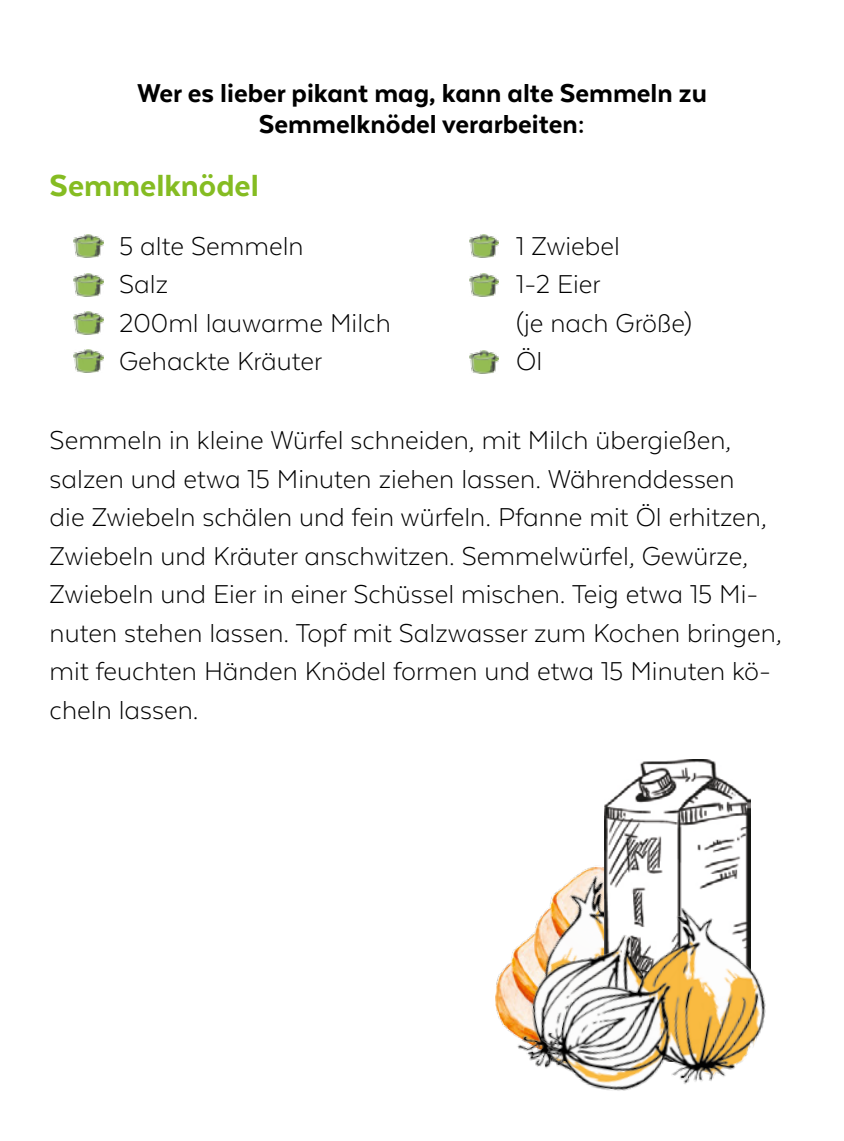
<style>
.page{position:relative;width:844px;height:1141px;background:#fff}
.page>*{position:absolute;margin:0;border:0;box-sizing:border-box;transform-origin:0 0}
.t1{font:800 35px "Texta Alt";color:#85bc22}
.t2{font:300 29.75px/38.5px "Texta Alt";color:#000}
.t3{font:800 29.75px/31.5px "Texta Alt";color:#000;text-align:center}
.s1{font-family:"Minion Pro";font-weight:400;font-size:42px}
</style>
<div class="page">
<img style="left:604px;top:759px;width:146px;height:62px">
<img style="left:495px;top:821px;width:256px;height:233px">
<img style="left:528px;top:882px;width:238px;height:209px">
<img style="left:74px;top:235px;width:29px;height:23px">
<img style="left:469px;top:235px;width:29px;height:23px">
<img style="left:469px;top:273px;width:29px;height:23px">
<img style="left:469px;top:350px;width:29px;height:23px">
<img style="left:74px;top:273px;width:29px;height:23px">
<img style="left:74px;top:311px;width:29px;height:24px">
<img style="left:74px;top:350px;width:29px;height:23px">
<p class="t3" style="left:137px;top:77px;width:571px">Wer es lieber pikant mag, kann alte Semmeln zu<br>Semmelknödel verarbeiten:</p>
<p class="t1" style="left:50px;top:168px;width:210px">Semmelknödel</p>
<p class="t2" style="left:79px;top:226px;width:226px"><span class="s1">•</span> 5 alte Semmeln</p>
<p class="t2" style="left:79px;top:265px;width:90px"><span class="s1">•</span> Salz</p>
<p class="t2" style="left:79px;top:303px;width:313px"><span class="s1">•</span> 200ml lauwarme Milch</p>
<p class="t2" style="left:79px;top:342px;width:244px"><span class="s1">•</span> Gehackte Kräuter</p>
<p class="t2" style="left:476px;top:226px;width:145px"><span class="s1">•</span> 1 Zwiebel</p>
<p class="t2" style="left:516px;top:265px;width:177px;text-indent:-40px"><span class="s1">•</span> 1-2 Eier<br>(je nach Größe)</p>
<p class="t2" style="left:476px;top:342px;width:67px"><span class="s1">•</span> Öl</p>
<p class="t2" style="left:50px;top:421px;width:733px">Semmeln in kleine Würfel schneiden, mit Milch übergießen, salzen und etwa 15 Minuten ziehen lassen. Währenddessen<br>die Zwiebeln schälen und fein würfeln. Pfanne mit Öl erhitzen, Zwiebeln und Kräuter anschwitzen. Semmelwürfel, Gewürze, Zwiebeln und Eier in einer Schüssel mischen. Teig etwa 15 Mi&shy;nuten stehen lassen. Topf mit Salzwasser zum Kochen bringen, mit feuchten Händen Knödel formen und etwa 15 Minuten kö&shy;cheln lassen.</p>
</div>
